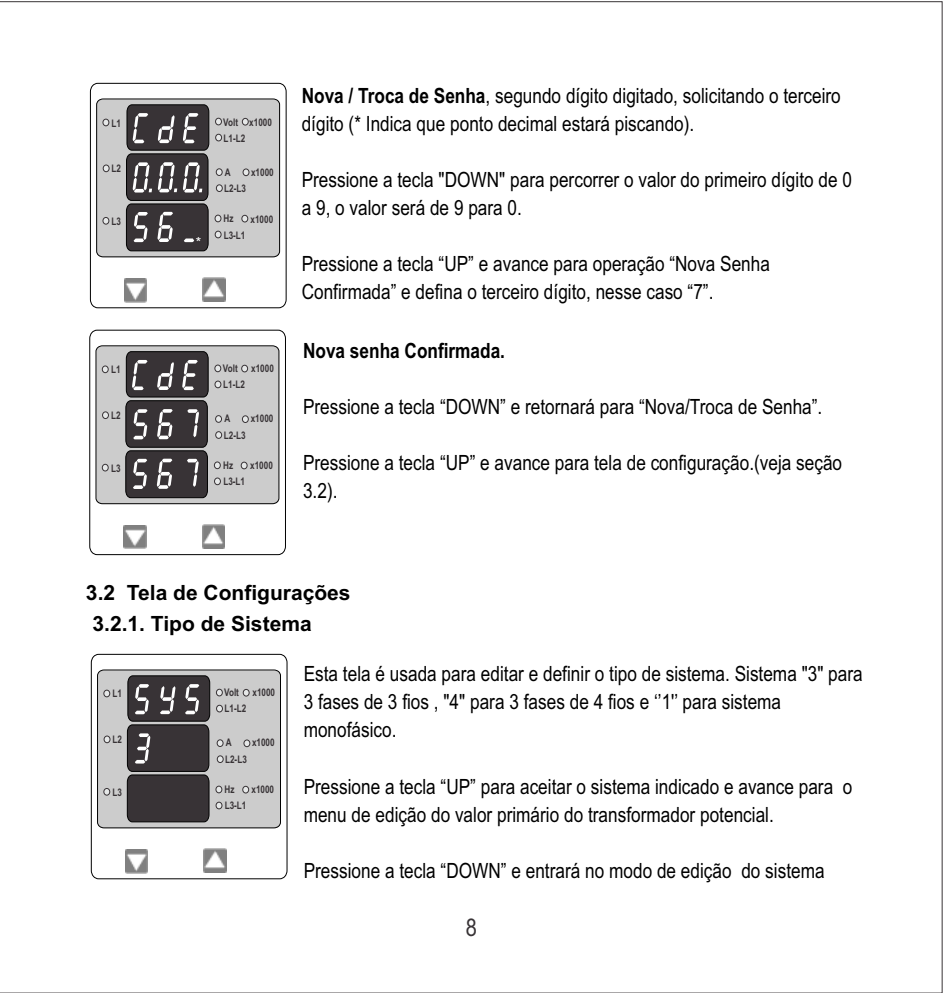
<style>
.page{position:relative;width:943px;height:993px;background:#fff}
.page>*{position:absolute;margin:0;border:0;box-sizing:border-box;transform-origin:0 0}
.t1{font:24.5px "Arial Narrow";color:#383336}
.t2{font:21px/28px "Arial Narrow";color:#000}
.t3{font:700 21px/31.5px "Arial";color:#000}
.t4{font:700 21px "Arial Narrow";color:#000}
.t5{font:13.65px "Arial";color:#fff}
.t6{font:700 10.5px "Arial Narrow";color:#383336;scale:.95 1}
.s1{font-weight:700}
</style>
<div class="page">
<svg style="left:89px;top:329px;width:197px;height:226px"></svg>
<img style="left:124px;top:525px;width:22px;height:23px">
<img style="left:202px;top:524px;width:23px;height:24px">
<svg style="left:95px;top:345px;width:191px;height:159px;background:#969495"></svg>
<svg style="left:90px;top:83px;width:197px;height:225px"></svg>
<img style="left:124px;top:278px;width:23px;height:24px">
<img style="left:203px;top:277px;width:22px;height:24px">
<svg style="left:96px;top:98px;width:191px;height:159px;background:#979596"></svg>
<svg style="left:91px;top:653px;width:197px;height:226px"></svg>
<svg style="left:97px;top:669px;width:191px;height:159px;background:#918f90"></svg>
<img style="left:125px;top:849px;width:23px;height:23px">
<img style="left:204px;top:848px;width:22px;height:24px">
<div style="left:103px;top:689px;width:7px;height:8px;background:#e6e8e8;border:1px solid #383336;border-radius:50%"></div>
<svg style="left:104px;top:735px;width:6px;height:7px"></svg>
<svg style="left:103px;top:787px;width:7px;height:8px"></svg>
<svg style="left:217px;top:755px;width:6px;height:7px"></svg>
<svg style="left:216px;top:801px;width:6px;height:8px"></svg>
<div style="left:242px;top:785px;width:7px;height:8px;background:#e6e8e8;border:1px solid #383336;border-radius:50%"></div>
<div style="left:215px;top:785px;width:7px;height:8px;background:#e6e8e8;border:1px solid #383336;border-radius:50%"></div>
<svg style="left:216px;top:704px;width:7px;height:8px"></svg>
<svg style="left:243px;top:688px;width:6px;height:8px"></svg>
<div style="left:216px;top:688px;width:7px;height:8px;background:#e6e8e8;border:1px solid #383336;border-radius:50%"></div>
<div style="left:243px;top:739px;width:7px;height:7px;background:#e6e8e8;border:1px solid #383336;border-radius:50%"></div>
<svg style="left:217px;top:739px;width:6px;height:7px"></svg>
<p class="t6" style="left:223px;top:118px;width:53px">Volt x1000</p>
<p class="t6" style="left:111px;top:119px;width:12px">L1</p>
<p class="t6" style="left:111px;top:165px;width:12px">L2</p>
<p class="t6" style="left:225px;top:168px;width:8px">A</p>
<p class="t6" style="left:251px;top:168px;width:25px">x1000</p>
<p class="t6" style="left:224px;top:134px;width:24px">L1-L2</p>
<p class="t6" style="left:111px;top:218px;width:12px">L3</p>
<p class="t5" style="left:196px;top:237px;width:7px">*</p>
<p class="t6" style="left:224px;top:184px;width:24px">L2-L3</p>
<p class="t6" style="left:224px;top:215px;width:12px">Hz</p>
<p class="t6" style="left:250px;top:215px;width:25px">x1000</p>
<p class="t6" style="left:224px;top:231px;width:24px">L3-L1</p>
<p class="t6" style="left:223px;top:364px;width:17px">Volt</p>
<p class="t6" style="left:251px;top:364px;width:25px">x1000</p>
<p class="t6" style="left:111px;top:365px;width:12px">L1</p>
<p class="t6" style="left:111px;top:411px;width:12px">L2</p>
<p class="t6" style="left:225px;top:414px;width:8px">A</p>
<p class="t6" style="left:251px;top:414px;width:25px">x1000</p>
<p class="t6" style="left:223px;top:380px;width:24px">L1-L2</p>
<p class="t6" style="left:111px;top:464px;width:12px">L3</p>
<p class="t6" style="left:224px;top:431px;width:24px">L2-L3</p>
<p class="t6" style="left:223px;top:461px;width:12px">Hz</p>
<p class="t6" style="left:250px;top:461px;width:25px">x1000</p>
<p class="t6" style="left:223px;top:477px;width:24px">L3-L1</p>
<p class="t2" style="left:302px;top:83px;width:540px"><span class="s1">Nova / Troca de Senha</span>, segundo dígito digitado, solicitando o terceiro</p>
<p class="t2" style="left:302px;top:111px;width:394px">dígito (* Indica que ponto decimal estará piscando).</p>
<p class="t2" style="left:302px;top:167px;width:552px">Pressione a tecla "DOWN" para percorrer o valor do primeiro dígito de 0 a 9, o valor será de 9 para 0.</p>
<p class="t2" style="left:302px;top:251px;width:470px">Pressione a tecla “UP” e avance para operação “Nova Senha<br>Confirmada” e defina o terceiro dígito, nesse caso “7”.</p>
<p class="t4" style="left:303px;top:342px;width:203px">Nova senha Confirmada.</p>
<p class="t2" style="left:303px;top:394px;width:521px">Pressione a tecla “DOWN” e retornará para “Nova/Troca de Senha”.</p>
<p class="t2" style="left:303px;top:450px;width:540px">Pressione a tecla “UP” e avance para tela de configuração.(veja seção<br>3.2).</p>
<p class="t3" style="left:93px;top:578px;width:259px;text-indent:-7px">3.2 Tela de Configurações<br>3.2.1. Tipo de Sistema</p>
<p class="t6" style="left:224px;top:688px;width:17px">Volt</p>
<p class="t6" style="left:252px;top:688px;width:25px">x1000</p>
<p class="t6" style="left:112px;top:689px;width:12px">L1</p>
<p class="t6" style="left:112px;top:735px;width:12px">L2</p>
<p class="t6" style="left:226px;top:738px;width:8px">A</p>
<p class="t6" style="left:252px;top:738px;width:25px">x1000</p>
<p class="t6" style="left:225px;top:704px;width:24px">L1-L2</p>
<p class="t6" style="left:112px;top:788px;width:12px">L3</p>
<p class="t6" style="left:225px;top:754px;width:24px">L2-L3</p>
<p class="t6" style="left:224px;top:785px;width:12px">Hz</p>
<p class="t6" style="left:251px;top:785px;width:25px">x1000</p>
<p class="t6" style="left:225px;top:801px;width:24px">L3-L1</p>
<p class="t2" style="left:304px;top:661px;width:560px">Esta tela é usada para editar e definir o tipo de sistema. Sistema "3" para</p>
<p class="t2" style="left:304px;top:689px;width:479px">3 fases de 3 fios , "4" para 3 fases de 4 fios e ‘’1'’ para sistema monofásico.</p>
<p class="t2" style="left:304px;top:773px;width:550px">Pressione a tecla “UP” para aceitar o sistema indicado e avance para o menu de edição do valor primário do transformador potencial.</p>
<p class="t2" style="left:304px;top:857px;width:522px">Pressione a tecla “DOWN” e entrará no modo de edição do sistema</p>
<p class="t1" style="left:466px;top:917px;width:13px">8</p>
</div>
